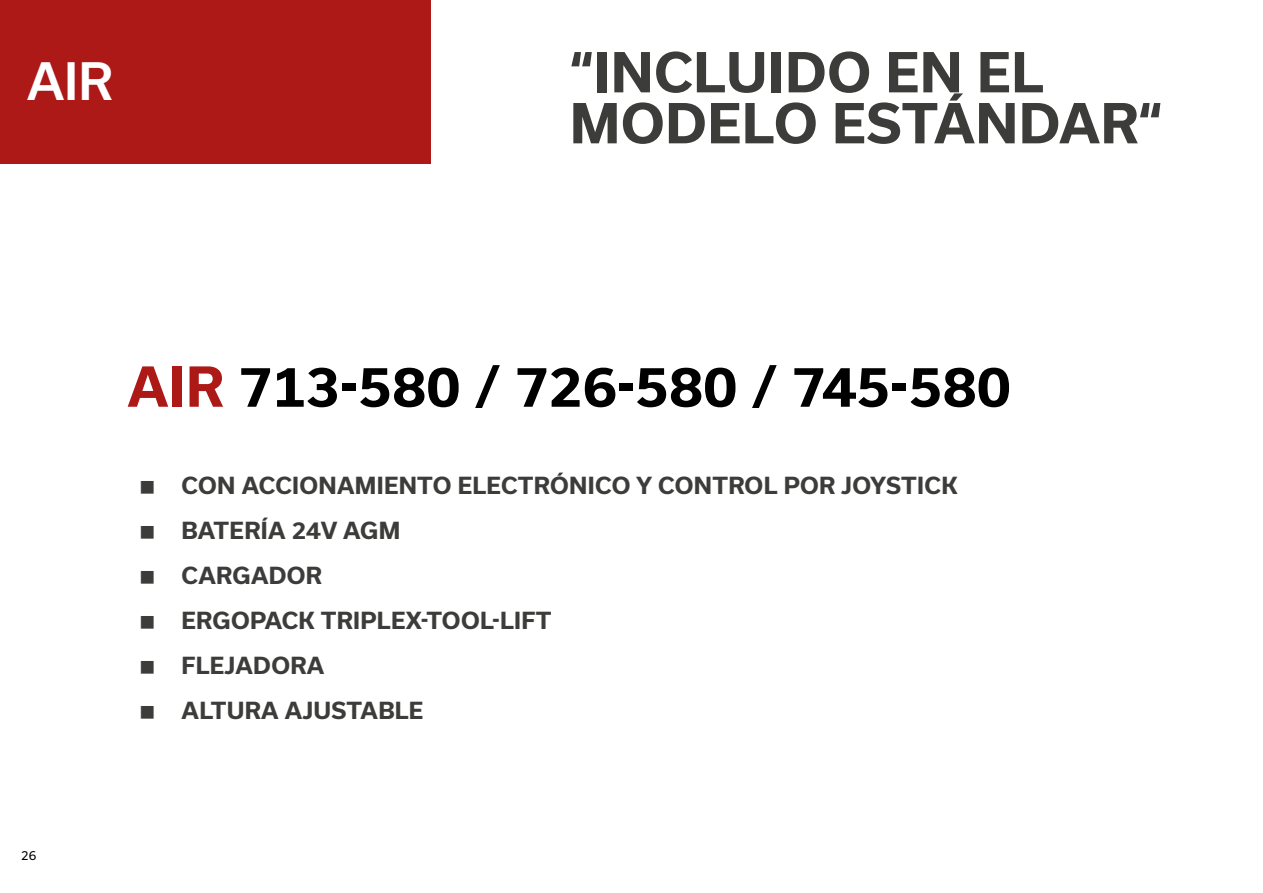
<style>
.page{position:relative;width:1263px;height:893px;background:#fff}
.page>*{position:absolute;margin:0;border:0;box-sizing:border-box;transform-origin:0 0}
.t1{font:700 52.5px/51px "Usual";letter-spacing:.015em;color:#3c3c3b}
.t2{font:700 52.5px "Usual";color:#000}
.t3{font:500 49.2px "Usual";color:#fff}
.t4{font:700 22.5px/45px "Usual";letter-spacing:.015em;color:#3c3c3b}
.t5{font:12px "Usual";color:#000}
.s1{color:#ac1917}
</style>
<div class="page">
<div style="left:0;top:0;width:430px;height:164px;background:#ac1917"></div>
<h2 class="t3" style="left:27px;top:53px;width:88px">AIR</h2>
<h1 class="t1" style="left:570px;top:47px;width:594px">“INCLUIDO EN EL<br>MODELO ESTÁNDAR“</h1>
<p class="t5" style="left:21px;top:848px;width:17px">26</p>
<h1 class="t2" style="left:128px;top:357px;width:885px"><span class="s1">AIR</span> 713-580 / 726-580 / 745-580</h1>
<p class="t4" style="left:182px;top:463px;width:778px">CON ACCIONAMIENTO ELECTRÓNICO Y CONTROL POR JOYSTICK<br>BATERÍA 24V AGM<br>CARGADOR<br>ERGOPACK TRIPLEX-TOOL-LIFT<br>FLEJADORA<br>ALTURA AJUSTABLE</p>
</div>
